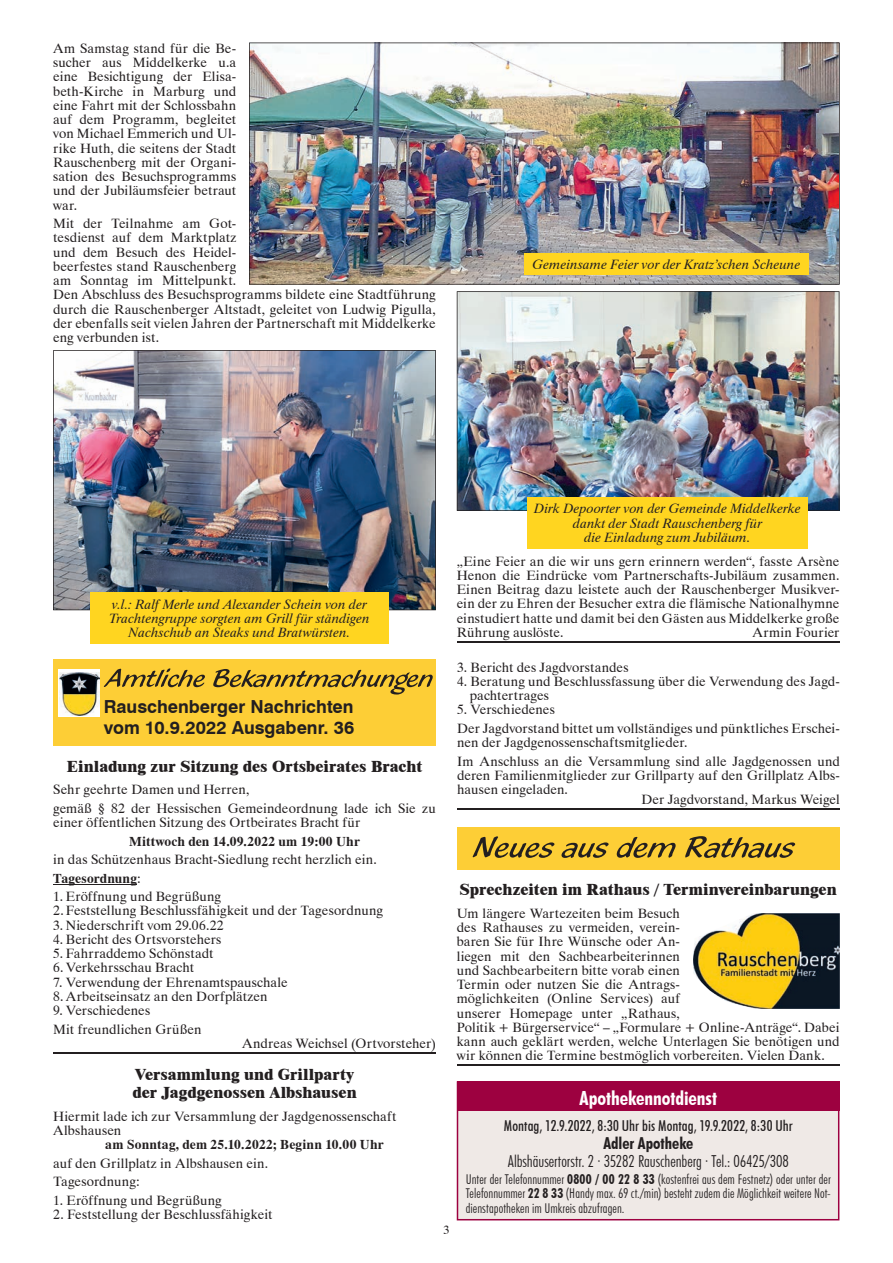
<style>
.page{position:relative;width:893px;height:1263px;background:#fff}
.page>*{position:absolute;margin:0;border:0;box-sizing:border-box;transform-origin:0 0}
.t1{font:700 condensed 19.5px "Futura BT";letter-spacing:-.005em;color:#fff}
.t2{font:700 18px/21.6px "Swiss 721 BT";color:#231f20}
.t3{font:800 16.5px/18px "Dutch 801 BT";color:#231f20}
.t4{font:300 condensed 16.5px "Futura BT";color:#231f20}
.t5{font:700 condensed 16.5px "Futura BT";letter-spacing:.005em;color:#231f20}
.t6{font:500 condensed 15px "Futura BT";letter-spacing:.005em;color:#231f20}
.t7{font:13.5px/14.2px "Dutch 801 BT";letter-spacing:.005em;color:#231f20}
.t8{font:italic 13.5px/14.2px "Dutch 801 BT";letter-spacing:.01em;color:#231f20;text-align:center}
.t9{font:300 condensed 13.5px/14.2px "Futura BT";letter-spacing:.01em;color:#231f20;text-align:justify}
.t10{font:700 13.5px "Dutch 801 BT";letter-spacing:.015em;color:#231f20}
.t11{font:13.5px "Dutch 801 BT";letter-spacing:.025em;color:#231f20}
.t12{font:12px "Dutch 801 BT";color:#231f20}
.s1{font-weight:700}
</style>
<div class="page">
<img style="left:457px;top:291px;width:382px;height:220px">
<img style="left:249px;top:43px;width:591px;height:242px">
<img style="left:53px;top:350px;width:383px;height:260px">
<div style="left:90px;top:592px;width:299px;height:52px;background:#ffd520"></div>
<div style="left:524px;top:253px;width:285px;height:22px;background:#ffd520"></div>
<div style="left:527px;top:497px;width:281px;height:51px;background:#ffd520"></div>
<hr style="left:457px;top:641px;width:382px;height:2px;background:#231f20">
<div style="left:53px;top:660px;width:383px;height:86px;background:#fdce36"></div>
<svg style="left:104px;top:668px;width:329px;height:26px"></svg>
<div style="left:58px;top:669px;width:41px;height:48px;background:#fff"></div>
<img style="left:59px;top:672px;width:40px;height:43px">
<hr style="left:53px;top:884px;width:84px;height:1px;background:#231f20">
<hr style="left:53px;top:1052px;width:383px;height:2px;background:#231f20">
<hr style="left:457px;top:808px;width:383px;height:2px;background:#231f20">
<div style="left:457px;top:827px;width:382px;height:42px;background:#fdce36"></div>
<svg style="left:473px;top:836px;width:322px;height:22px"></svg>
<hr style="left:457px;top:1064px;width:382px;height:2px;background:#231f20">
<img style="left:693px;top:913px;width:147px;height:96px">
<div style="left:457px;top:1111px;width:382px;height:109px;background:#efe9e6"></div>
<div style="left:457px;top:1081px;width:382px;height:30px;background:#9d0140"></div>
<p class="t7" style="left:53px;top:41px;width:185px;text-align:justify">Am Samstag stand für die Be&shy;sucher aus Middelkerke u.a eine Besichtigung der Elisa&shy;beth-Kirche in Marburg und eine Fahrt mit der Schlossbahn auf dem Programm, begleitet von Michael Emmerich und Ul&shy;rike Huth, die seitens der Stadt Rauschenberg mit der Organi&shy;sation des Besuchsprogramms und der Jubiläumsfeier betraut war.</p>
<p class="t7" style="left:53px;top:216px;width:384px">Mit der Teilnahme am Got-<br>tesdienst auf dem Marktplatz<br>und dem Besuch des Heidel-<br>beerfestes stand Rauschenberg<br>am Sonntag im Mittelpunkt.<br>Den Abschluss des Besuchsprogramms bildete eine Stadtführung durch die Rauschenberger Altstadt, geleitet von Ludwig Pigulla, der ebenfalls seit vielen Jahren der Partnerschaft mit Middelkerke eng verbunden ist.</p>
<p class="t8" style="left:533px;top:257px;width:269px">Gemeinsame Feier vor der Kratz’schen Scheune</p>
<p class="t8" style="left:109px;top:596px;width:262px">v.l.: Ralf Merle und Alexander Schein von der<br>Trachtengruppe sorgten am Grill für ständigen<br>Nachschub an Steaks und Bratwürsten.</p>
<p class="t8" style="left:534px;top:501px;width:268px">Dirk Depoorter von der Gemeinde Middelkerke dankt der Stadt Rauschenberg für<br>die Einladung zum Jubiläum.</p>
<p class="t7" style="left:457px;top:554px;width:384px;text-align:justify">„Eine Feier an die wir uns gern erinnern werden“, fasste Arsène Henon die Eindrücke vom Partnerschafts-Jubiläum zusammen.<br>Einen Beitrag dazu leistete auch der Rauschenberger Musikver&shy;ein der zu Ehren der Besucher extra die flämische Nationalhymne einstudiert hatte und damit bei den Gästen aus Middelkerke große Rührung auslöste.</p>
<p class="t11" style="left:752px;top:624px;width:88px">Armin Fourier</p>
<h2 class="t2" style="left:104px;top:695px;width:252px">Rauschenberger Nachrichten vom 10.9.2022 Ausgabenr. 36</h2>
<p class="t3" style="left:67px;top:756px;width:357px">Einladung zur Sitzung des Ortsbeirates Bracht</p>
<p class="t7" style="left:53px;top:780px;width:384px;line-height:18.5px">Sehr geehrte Damen und Herren,<br>gemäß § 82 der Hessischen Gemeindeordnung lade ich Sie zu</p>
<p class="t7" style="left:53px;top:815px;width:309px">einer öffentlichen Sitzung des Ortbeirates Bracht für</p>
<p class="t10" style="left:129px;top:833px;width:232px">Mittwoch den 14.09.2022 um 19:00 Uhr</p>
<p class="t7" style="left:53px;top:850px;width:325px;line-height:18.5px">in das Schützenhaus Bracht-Siedlung recht herzlich ein.<br><span class="s1">Tagesordnung</span>:</p>
<p class="t7" style="left:53px;top:889px;width:170px">1. Eröffnung und Begrüßung</p>
<p class="t7" style="left:53px;top:903px;width:331px">2. Feststellung Beschlussfähigkeit und der Tagesordnung</p>
<p class="t7" style="left:53px;top:918px;width:172px">3. Niederschrift vom 29.06.22</p>
<p class="t7" style="left:53px;top:932px;width:170px">4. Bericht des Ortsvorstehers</p>
<p class="t7" style="left:53px;top:946px;width:162px">5. Fahrraddemo Schönstadt</p>
<p class="t7" style="left:53px;top:960px;width:142px">6. Verkehrsschau Bracht</p>
<p class="t7" style="left:53px;top:975px;width:236px">7. Verwendung der Ehrenamtspauschale</p>
<p class="t7" style="left:53px;top:989px;width:216px">8. Arbeitseinsatz an den Dorfplätzen</p>
<p class="t7" style="left:53px;top:1001px;width:150px;line-height:18.5px">9. Verschiedenes<br>Mit freundlichen Grüßen</p>
<p class="t7" style="left:242px;top:1036px;width:195px">Andreas Weichsel (Ortvorsteher)</p>
<p class="t3" style="left:132px;top:1065px;width:226px">Versammlung und Grillparty der Jagdgenossen Albshausen</p>
<p class="t7" style="left:53px;top:1109px;width:345px">Hiermit lade ich zur Versammlung der Jagdgenossenschaft<br>Albshausen</p>
<p class="t10" style="left:105px;top:1137px;width:280px">am Sonntag, dem 25.10.2022; Beginn 10.00 Uhr</p>
<p class="t7" style="left:53px;top:1154px;width:216px;line-height:18.5px">auf den Grillplatz in Albshausen ein.<br>Tagesordnung:</p>
<p class="t7" style="left:53px;top:1193px;width:170px">1. Eröffnung und Begrüßung</p>
<p class="t7" style="left:53px;top:1207px;width:221px">2. Feststellung der Beschlussfähigkeit</p>
<p class="t7" style="left:457px;top:660px;width:173px">3. Bericht des Jagdvorstandes</p>
<p class="t7" style="left:470px;top:674px;width:371px;text-indent:-13px">4. Beratung und Beschlussfassung über die Verwendung des Jagd&shy;pachtertrages</p>
<p class="t7" style="left:457px;top:700px;width:384px;line-height:18.5px">5. Verschiedenes<br>Der Jagdvorstand bittet um vollständiges und pünktliches Erschei-</p>
<p class="t7" style="left:457px;top:733px;width:384px;line-height:18.5px">nen der Jagdgenossenschaftsmitglieder.<br>Im Anschluss an die Versammlung sind alle Jagdgenossen und</p>
<p class="t7" style="left:457px;top:768px;width:384px">deren Familienmitglieder zur Grillparty auf den Grillplatz Albs&shy;hausen eingeladen.</p>
<p class="t7" style="left:641px;top:792px;width:200px">Der Jagdvorstand, Markus Weigel</p>
<p class="t3" style="left:459px;top:880px;width:379px">Sprechzeiten im Rathaus / Terminvereinbarungen</p>
<p class="t7" style="left:457px;top:906px;width:384px">Um längere Wartezeiten beim Besuch<br>des Rathauses zu vermeiden, verein-<br>baren Sie für Ihre Wünsche oder An-<br>liegen mit den Sachbearbeiterinnen<br>und Sachbearbeitern bitte vorab einen<br>Termin oder nutzen Sie die Antrags-<br>möglichkeiten (Online Services) auf<br>unserer Homepage unter „Rathaus,<br>Politik + Bürgerservice“ – „Formulare + Online-Anträge“. Dabei kann auch geklärt werden, welche Unterlagen Sie benötigen und wir können die Termine bestmöglich vorbereiten. Vielen Dank.</p>
<h1 class="t1" style="left:580px;top:1086px;width:139px">Apothekennotdienst</h1>
<p class="t6" style="left:504px;top:1116px;width:290px">Montag, 12.9.2022, 8:30 Uhr bis Montag, 19.9.2022, 8:30 Uhr</p>
<p class="t5" style="left:603px;top:1133px;width:91px">Adler Apotheke</p>
<p class="t4" style="left:508px;top:1151px;width:283px">Albshäusertorstr. 2 · 35282 Rauschenberg · Tel.: 06425/308</p>
<p class="t9" style="left:466px;top:1172px;width:367px">Unter der Telefonnummer <span class="s1">0800 / 00 22 8 33</span> (kostenfrei aus dem Festnetz) oder unter der Telefonnummer <span class="s1">22 8 33</span> (Handy max. 69 ct./min) besteht zudem die Möglichkeit weitere Not&shy;dienstapotheken im Umkreis abzufragen.</p>
<p class="t12" style="left:443px;top:1222px;width:7px">3</p>
</div>
